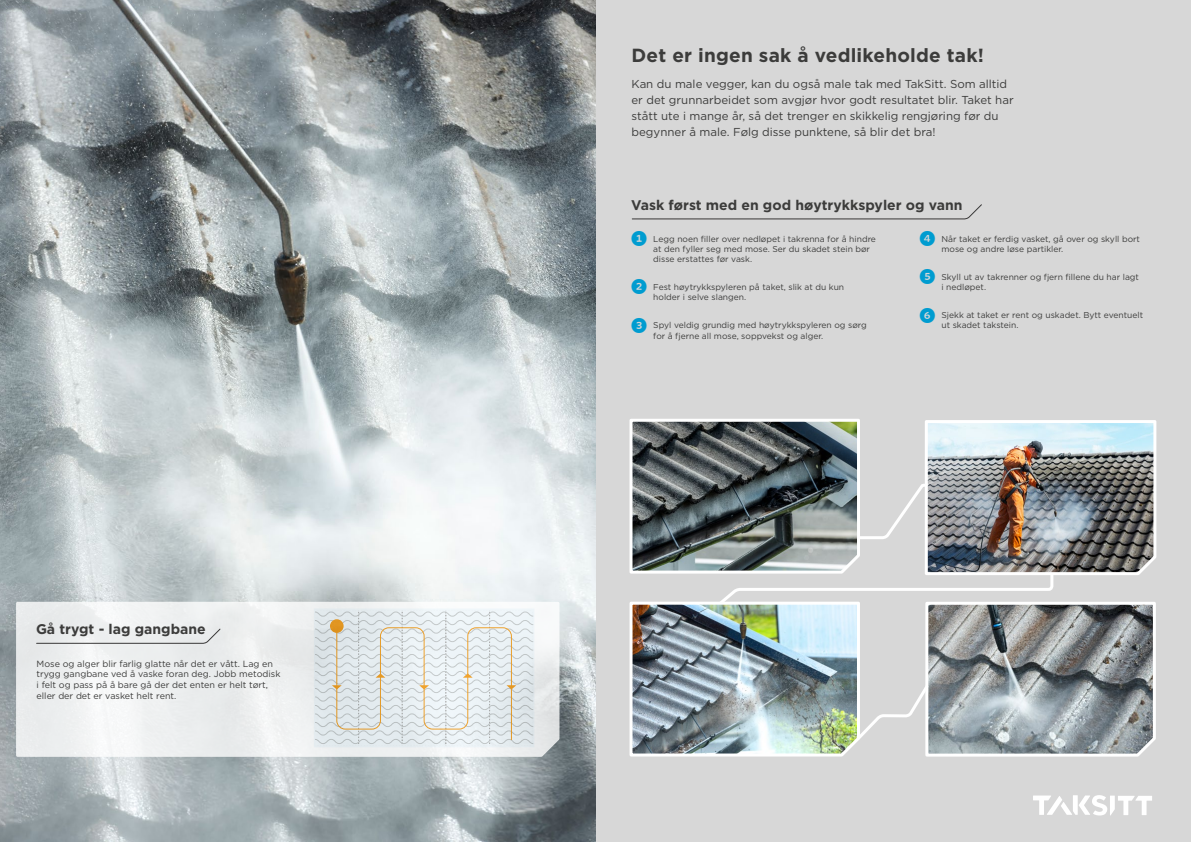
<style>
.page{position:relative;width:1191px;height:842px;background:#d7d7d7}
.page>*{position:absolute;margin:0;border:0;box-sizing:border-box;transform-origin:0 0}
.t1{font:700 19px "Gotham";letter-spacing:.01em;color:#3c3c3b}
.t2{font:16px "Whitney Index Black Rd Bd";color:#009cd0}
.t3{font:700 14px "Gotham";color:#3c3c3b}
.t4{font:11.5px/16px "Gotham";color:#3c3c3b}
.t5{font:9px/10.8px "Gotham";color:#3c3c3b}
.t6{font:8.5px/10.2px "Gotham";color:#3c3c3b}
</style>
<div class="page">
<svg style="left:631px;top:204px;width:351px;height:15px"></svg>
<img style="left:0;top:0;width:595px;height:842px">
<svg style="left:15px;top:600px;width:546px;height:158px"></svg>
<svg style="left:36px;top:628px;width:185px;height:16px"></svg>
<img style="left:629px;top:419px;width:528px;height:338px">
<svg style="left:1033px;top:795px;width:119px;height:21px"></svg>
<h3 class="t3" style="left:36px;top:621px;width:171px">Gå trygt - lag gangbane</h3>
<p class="t5" style="left:37px;top:658px;width:245px">Mose og alger blir farlig glatte når det er vått. Lag en trygg gangbane ved å vaske foran deg. Jobb metodisk i felt og pass på å bare gå der det enten er helt tørt, eller der det er vasket helt rent.</p>
<h1 class="t1" style="left:631px;top:44px;width:354px">Det er ingen sak å vedlikeholde tak!</h1>
<p class="t4" style="left:631px;top:75px;width:384px">Kan du male vegger, kan du også male tak med TakSitt. Som alltid er det grunnarbeidet som avgjør hvor godt resultatet blir. Taket har stått ute i mange år, så det trenger en skikkelig rengjøring før du begynner å male. Følg disse punktene, så blir det bra!</p>
<h3 class="t3" style="left:631px;top:197px;width:333px">Vask først med en god høytrykkspyler og vann</h3>
<h2 class="t2" style="left:631px;top:231px;width:17px">1</h2>
<p class="t6" style="left:653px;top:234px;width:224px">Legg noen filler over nedløpet i takrenna for å hindre at den fyller seg med mose. Ser du skadet stein bør disse erstattes før vask.</p>
<p class="t6" style="left:653px;top:282px;width:192px">Fest høytrykkspyleren på taket, slik at du kun holder i selve slangen.</p>
<p class="t6" style="left:653px;top:320px;width:215px">Spyl veldig grundig med høytrykkspyleren og sørg for å fjerne all mose, soppvekst og alger.</p>
<h2 class="t2" style="left:631px;top:279px;width:17px">2</h2>
<h2 class="t2" style="left:631px;top:318px;width:17px">3</h2>
<h2 class="t2" style="left:919px;top:231px;width:17px">4</h2>
<p class="t6" style="left:941px;top:234px;width:200px">Når taket er ferdig vasket, gå over og skyll bort mose og andre løse partikler.</p>
<p class="t6" style="left:941px;top:272px;width:199px">Skyll ut av takrenner og fjern fillene du har lagt i nedløpet.</p>
<p class="t6" style="left:941px;top:310px;width:203px">Sjekk at taket er rent og uskadet. Bytt eventuelt ut skadet takstein.</p>
<h2 class="t2" style="left:919px;top:269px;width:17px">5</h2>
<h2 class="t2" style="left:919px;top:307px;width:17px">6</h2>
</div>
